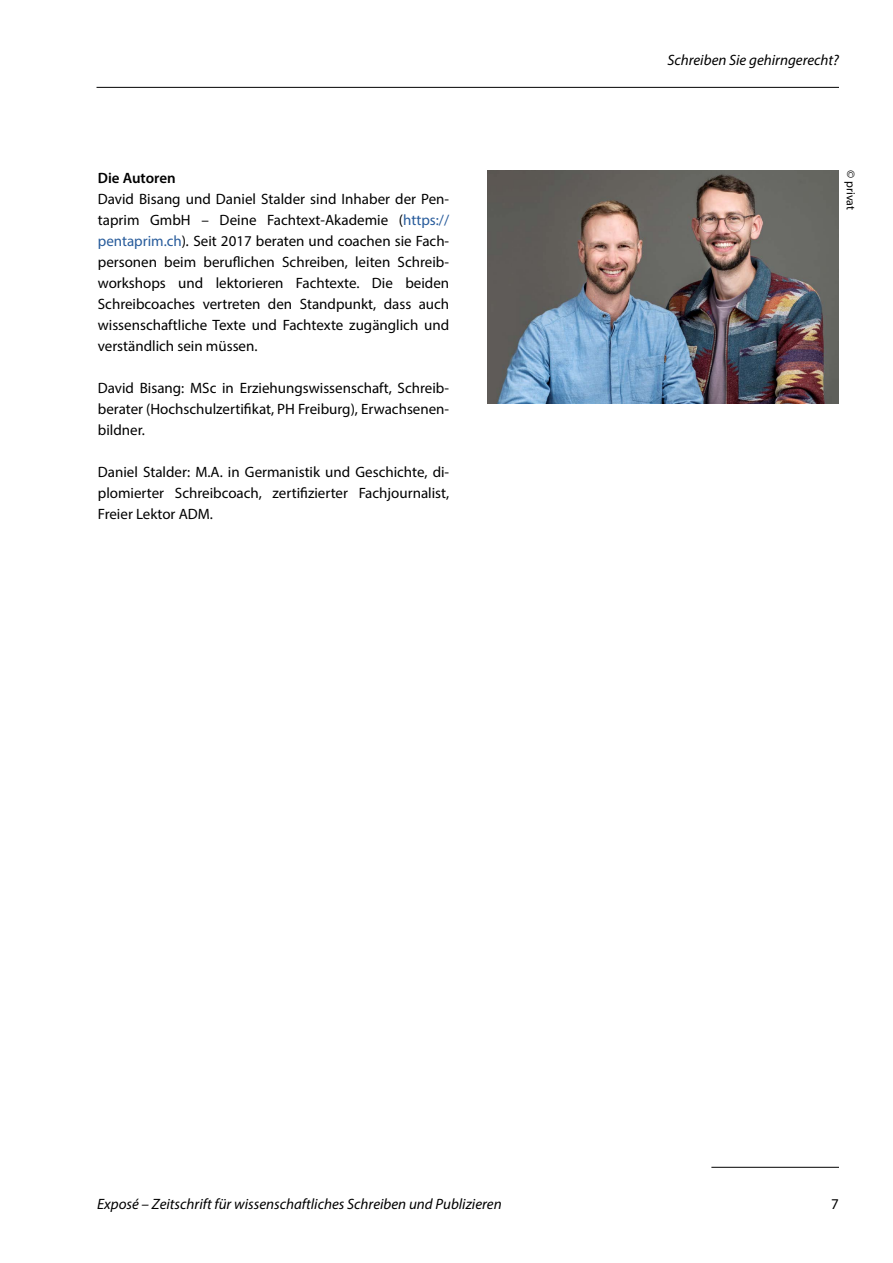
<style>
.page{position:relative;width:893px;height:1263px;background:#fff}
.page>*{position:absolute;margin:0;border:0;box-sizing:border-box;transform-origin:0 0}
.basic{font:15px/21px "Myriad Pro";color:#000;text-align:justify}
.t1{font:italic 15px "Myriad Pro";color:#000}
.Subhead{font:600 15px "Myriad Pro";color:#000}
.Quelle{font:12px "Myriad Pro";color:#000}
.s1{color:#275b9b}
.s2{font-style:italic}
</style>
<div class="page">
<hr style="left:711px;top:1167px;width:128px;height:1px;background:#000">
<hr style="left:97px;top:87px;width:742px;height:1px;background:#000">
<img style="left:487px;top:170px;width:352px;height:234px">
<p class="Subhead" style="left:98px;top:168px;width:79px">Die Autoren</p>
<p class="basic" style="left:98px;top:188px;width:353px">David Bisang und Daniel Stalder sind Inhaber der Pen&shy;taprim GmbH – Deine Fachtext-Akademie (<span class="s1">https:// pentaprim.ch</span>)<span class="s2">.</span> Seit 2017 beraten und coachen sie Fach&shy;personen beim beruflichen Schreiben, leiten Schreib&shy;workshops und lektorieren Fachtexte. Die beiden Schreibcoaches vertreten den Standpunkt, dass auch wissenschaftliche Texte und Fachtexte zugänglich und verständlich sein müssen.</p>
<p class="basic" style="left:98px;top:377px;width:353px">David Bisang: MSc in Erziehungswissenschaft, Schreib&shy;berater (Hochschulzertifikat, PH Freiburg), Erwachsenen&shy;bildner.</p>
<p class="basic" style="left:98px;top:461px;width:353px">Daniel Stalder: M.A. in Germanistik und Geschichte, di&shy;plomierter Schreibcoach, zertifizierter Fachjournalist, Freier Lektor ADM.</p>
<p class="t1" style="left:667px;top:51px;width:173px">Schreiben Sie gehirngerecht?</p>
<p class="Quelle" style="left:858px;top:170px;width:41px;rotate:90deg">© privat</p>
<p class="t1" style="left:97px;top:1195px;width:406px">Exposé – Zeitschrift für wissenschaftliches Schreiben und Publizieren</p>
<p class="basic" style="left:831px;top:1193px;width:9px">7</p>
</div>
